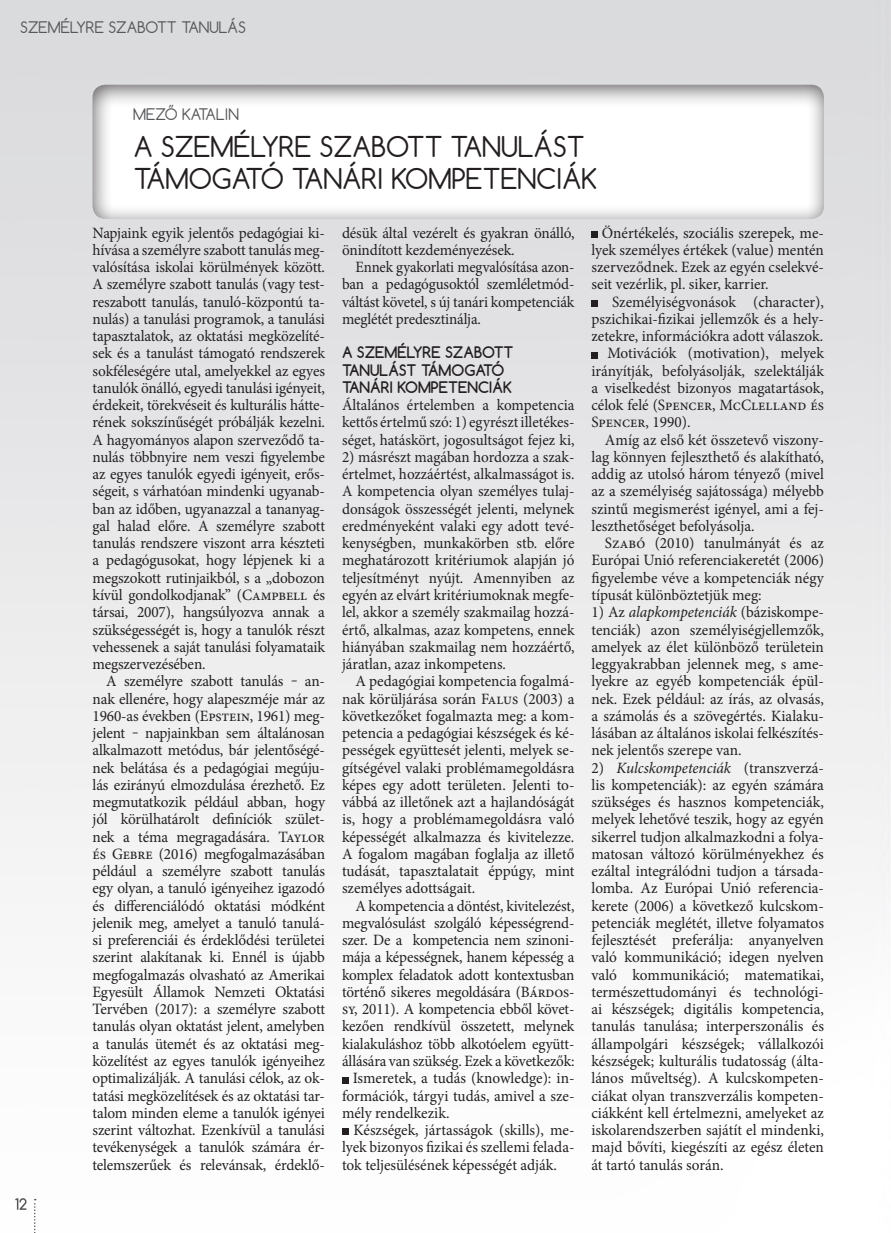
<style>
.page{position:relative;width:891px;height:1233px;background:#fff}
.page>*{position:absolute;margin:0;border:0;box-sizing:border-box;transform-origin:0 0}
.t1{font:27px/32.4px "Comfortaa";color:#231f20}
.t2{font:15.75px/17.2px "Minion Pro";letter-spacing:-.005em;color:#231f20;text-align:justify}
.t3{font:15.75px/17.2px "Minion Pro";letter-spacing:-.005em;color:#231f20;text-align:justify;scale:.96 1}
.t4{font:15.75px/17.2px "Minion Pro";letter-spacing:-.005em;color:#231f20;text-align:justify;scale:.94 1}
.t5{font:700 15px/17.2px "Comfortaa";color:#231f20}
.t6{font:15px "Comfortaa";color:#57585a}
.s1{font-style:italic}
</style>
<div class="page">
<img style="left:0;top:0;width:891px;height:1210px">
<div style="left:90px;top:83px;width:734px;height:136px;background:#231f20;opacity:.75"></div>
<svg style="left:15px;top:1198px;width:12px;height:11px"></svg>
<svg style="left:34px;top:1198px;width:2px;height:35px"></svg>
<div style="left:342px;top:1076px;width:6px;height:7px;background:#231f20"></div>
<svg style="left:342px;top:1128px;width:6px;height:6px"></svg>
<div style="left:591px;top:231px;width:7px;height:6px;background:#231f20"></div>
<div style="left:591px;top:300px;width:7px;height:6px;background:#231f20"></div>
<div style="left:591px;top:352px;width:7px;height:6px;background:#231f20"></div>
<p class="t6" style="left:20px;top:17px;width:227px">SZEMÉLYRE SZABOTT TANULÁS</p>
<p class="t6" style="left:133px;top:105px;width:99px">MEZŐ KATALIN</p>
<h1 class="t1" style="left:134px;top:130px;width:463px">A SZEMÉLYRE SZABOTT TANULÁST<br>TÁMOGATÓ TANÁRI KOMPETENCI ÁK</h1>
<p class="t2" style="left:342px;top:224px;width:234px">désük által vezérelt és gyakran önálló, önindított kezdeményezések.</p>
<p class="t4" style="left:342px;top:258px;width:249px;text-indent:13px">Ennek gyakorlati megvalósítása azon&shy;ban a pedagógusoktól szemléletmód&shy;váltást követel, s új tanári kompetenciák meglétét predesztinálja.</p>
<p class="t5" style="left:342px;top:344px;width:173px">A SZEMÉLYRE SZABOTT<br>TANULÁST TÁMOGATÓ<br>TANÁRI KOMPETENCIÁK</p>
<p class="t3" style="left:342px;top:396px;width:244px">Általános értelemben a kompetencia kettős értelmű szó: 1) egyrészt illetékes&shy;séget, hatáskört, jogosultságot fejez ki,</p>
<p class="t3" style="left:342px;top:448px;width:244px">2) másrészt magában hordozza a szak&shy;értelmet, hozzáértést, alkalmasságot is.<br>A kompetencia olyan személyes tulaj&shy;donságok összességét jelenti, melynek eredményeként valaki egy adott tevé&shy;kenységben, munkakörben stb. előre meghatározott kritériumok alapján jó teljesítményt nyújt. Amennyiben az egyén az elvárt kritériumoknak megfe&shy;lel, akkor a személy szakmailag hozzá&shy;értő, alkalmas, azaz kompetens, ennek hiányában szakmailag nem hozzáértő, járatlan, azaz inkompetens.</p>
<p class="t2" style="left:342px;top:672px;width:234px;text-indent:13px">A pedagógiai kompetencia fogalmá&shy;nak körüljárása során Falus (2003) a következőket fogalmazta meg: a kom&shy;petencia a pedagógiai készségek és ké&shy;pességek együttesét jelenti, melyek se&shy;gítségével valaki problémamegoldásra képes egy adott területen. Jelenti to&shy;vábbá az illetőnek azt a hajlandóságát is, hogy a problémamegoldásra való képességét alkalmazza és kivitelezze.<br>A fogalom magában foglalja az illető tudását, tapasztalatait éppúgy, mint személyes adottságait.</p>
<p class="t3" style="left:356px;top:897px;width:230px">A kompetencia a döntést, kivitelezést,</p>
<p class="t3" style="left:342px;top:914px;width:244px">megvalósulást szolgáló képességrend-</p>
<p class="t3" style="left:342px;top:931px;width:244px">szer. De a kompetencia nem szinoni-</p>
<p class="t3" style="left:342px;top:948px;width:244px">mája a képességnek, hanem képesség a</p>
<p class="t3" style="left:342px;top:966px;width:244px">komplex feladatok adott kontextusban</p>
<p class="t3" style="left:342px;top:983px;width:244px">történő sikeres megoldására (Bárdos-</p>
<p class="t3" style="left:342px;top:1000px;width:244px">sy, 2011). A kompetencia ebből követ-</p>
<p class="t3" style="left:342px;top:1017px;width:244px">kezően rendkívül összetett, melynek</p>
<p class="t3" style="left:342px;top:1035px;width:244px">kialakuláshoz több alkotóelem együtt-</p>
<p class="t3" style="left:342px;top:1052px;width:244px">állására van szükség. Ezek a következők:</p>
<p class="t2" style="left:353px;top:1069px;width:223px">Ismeretek, a tudás (knowledge): in-</p>
<p class="t2" style="left:342px;top:1086px;width:234px">formációk, tárgyi tudás, amivel a sze-</p>
<p class="t2" style="left:342px;top:1104px;width:109px">mély rendelkezik.</p>
<p class="t2" style="left:354px;top:1121px;width:222px">Készségek, jártasságok (skills), me-</p>
<p class="t2" style="left:342px;top:1138px;width:234px">lyek bizonyos fizikai és szellemi felada-</p>
<p class="t2" style="left:342px;top:1155px;width:216px">tok teljesülésének képességét adják.</p>
<p class="t2" style="left:591px;top:224px;width:234px;text-indent:10px">Önértékelés, szociális szerepek, me&shy;lyek személyes értékek (value) mentén szerveződnek. Ezek az egyén cselekvé&shy;seit vezérlik, pl. siker, karrier.</p>
<p class="t2" style="left:612px;top:293px;width:213px">Személyiségvonások (character),</p>
<p class="t2" style="left:591px;top:310px;width:234px">pszichikai-fizikai jellemzők és a hely-</p>
<p class="t2" style="left:591px;top:327px;width:233px">zetekre, információkra adott válaszok.</p>
<p class="t2" style="left:607px;top:345px;width:218px">Motivációk (motivation), melyek</p>
<p class="t2" style="left:591px;top:362px;width:234px">irányítják, befolyásolják, szelektálják</p>
<p class="t2" style="left:591px;top:379px;width:234px">a viselkedést bizonyos magatartások,</p>
<p class="t2" style="left:591px;top:396px;width:234px">célok felé (Spencer, McClelland és</p>
<p class="t2" style="left:591px;top:414px;width:101px">Spencer, 1990).</p>
<p class="t2" style="left:605px;top:431px;width:220px">Amíg az első két összetevő viszony-</p>
<p class="t2" style="left:591px;top:448px;width:234px">lag könnyen fejleszthető és alakítható,</p>
<p class="t2" style="left:591px;top:465px;width:234px">addig az utolsó három tényező (mivel</p>
<p class="t2" style="left:591px;top:483px;width:234px">az a személyiség sajátossága) mélyebb</p>
<p class="t2" style="left:591px;top:500px;width:234px">szintű megismerést igényel, ami a fej-</p>
<p class="t2" style="left:591px;top:517px;width:165px">leszthetőséget befolyásolja.</p>
<p class="t2" style="left:605px;top:534px;width:220px">Szabó (2010) tanulmányát és az</p>
<p class="t2" style="left:591px;top:552px;width:234px">Európai Unió referenciakeretét (2006)</p>
<p class="t2" style="left:591px;top:569px;width:234px">figyelembe véve a kompetenciák négy</p>
<p class="t2" style="left:591px;top:586px;width:172px">típusát különböztetjük meg:</p>
<p class="t2" style="left:591px;top:603px;width:234px">1) Az <span class="s1">alapkompetenciák</span> (báziskompe&shy;tenciák) azon személyiségjellemzők, amelyek az élet különböző területein leggyakrabban jelennek meg, s ame&shy;lyekre az egyéb kompetenciák épül&shy;nek. Ezek például: az írás, az olvasás, a számolás és a szövegértés. Kialaku&shy;lásában az általános iskolai felkészítés&shy;nek jelentős szerepe van.</p>
<p class="t2" style="left:591px;top:759px;width:234px">2) <span class="s1">Kulcskompetenciák</span> (transzverzá&shy;lis kompetenciák): az egyén számára szükséges és hasznos kompetenciák, melyek lehetővé teszik, hogy az egyén sikerrel tudjon alkalmazkodni a folya&shy;matosan változó körülményekhez és ezáltal integrálódni tudjon a társada&shy;lomba. Az Európai Unió referencia&shy;kerete (2006) a következő kulcskom&shy;petenciák meglétét, illetve folyamatos fejlesztését preferálja: anyanyelven való kommunikáció; idegen nyelven való kommunikáció; matematikai, természettudományi és technológi&shy;ai készségek; digitális kompetencia, tanulás tanulása; interperszonális és állampolgári készségek; vállalkozói készségek; kulturális tudatosság (álta&shy;lános műveltség). A kulcskompeten&shy;ciákat olyan transzverzális kompeten&shy;ciákként kell értelmezni, amelyeket az iskolarendszerben sajátít el mindenki, majd bővíti, kiegészíti az egész életen át tartó tanulás során.</p>
<p class="t2" style="left:93px;top:224px;width:234px">Napjaink egyik jelentős pedagógiai ki&shy;hívása a személyre szabott tanulás meg&shy;valósítása iskolai körülmények között.<br>A személyre szabott tanulás (vagy test&shy;reszabott tanulás, tanuló-központú ta&shy;nulás) a tanulási programok, a tanulási tapasztalatok, az oktatási megközelíté&shy;sek és a tanulást támogató rendszerek sokféleségére utal, amelyekkel az egyes tanulók önálló, egyedi tanulási igényeit, érdekeit, törekvéseit és kulturális hátte&shy;rének sokszínűségét próbálják kezelni.<br>A hagyományos alapon szerveződő ta&shy;nulás többnyire nem veszi figyelembe az egyes tanulók egyedi igényeit, erős&shy;ségeit, s várhatóan mindenki ugyanab&shy;ban az időben, ugyanazzal a tananyag&shy;gal halad előre. A személyre szabott tanulás rendszere viszont arra készteti a pedagógusokat, hogy lépjenek ki a megszokott rutinjaikból, s a „dobozon kívül gondolkodjanak” (Campbell és társai, 2007), hangsúlyozva annak a szükségességét is, hogy a tanulók részt vehessenek a saját tanulási folyamataik megszervezésében.</p>
<p class="t2" style="left:93px;top:672px;width:234px;text-indent:14px">A személyre szabott tanulás ‒ an&shy;nak ellenére, hogy alapeszméje már az 1960-as években (Epstein, 1961) meg&shy;jelent ‒ napjainkban sem általánosan alkalmazott metódus, bár jelentőségé&shy;nek belátása és a pedagógiai megúju&shy;lás ezirányú elmozdulása érezhető. Ez megmutatkozik például abban, hogy jól körülhatárolt definíciók szület&shy;nek a téma megragadására. Taylor és Gebre (2016) megfogalmazásában például a személyre szabott tanulás egy olyan, a tanuló igényeihez igazodó és differenciálódó oktatási módként jelenik meg, amelyet a tanuló tanulá&shy;si preferenciái és érdeklődési területei szerint alakítanak ki. Ennél is újabb megfogalmazás olvasható az Amerikai Egyesült Államok Nemzeti Oktatási Tervében (2017): a személyre szabott tanulás olyan oktatást jelent, amelyben a tanulás ütemét és az oktatási meg&shy;közelítést az egyes tanulók igényeihez optimalizálják. A tanulási célok, az ok&shy;tatási megközelítések és az oktatási tar&shy;talom minden eleme a tanulók igényei szerint változhat. Ezenkívül a tanulási tevékenységek a tanulók számára ér&shy;telemszerűek és relevánsak, érdeklő-</p>
</div>
